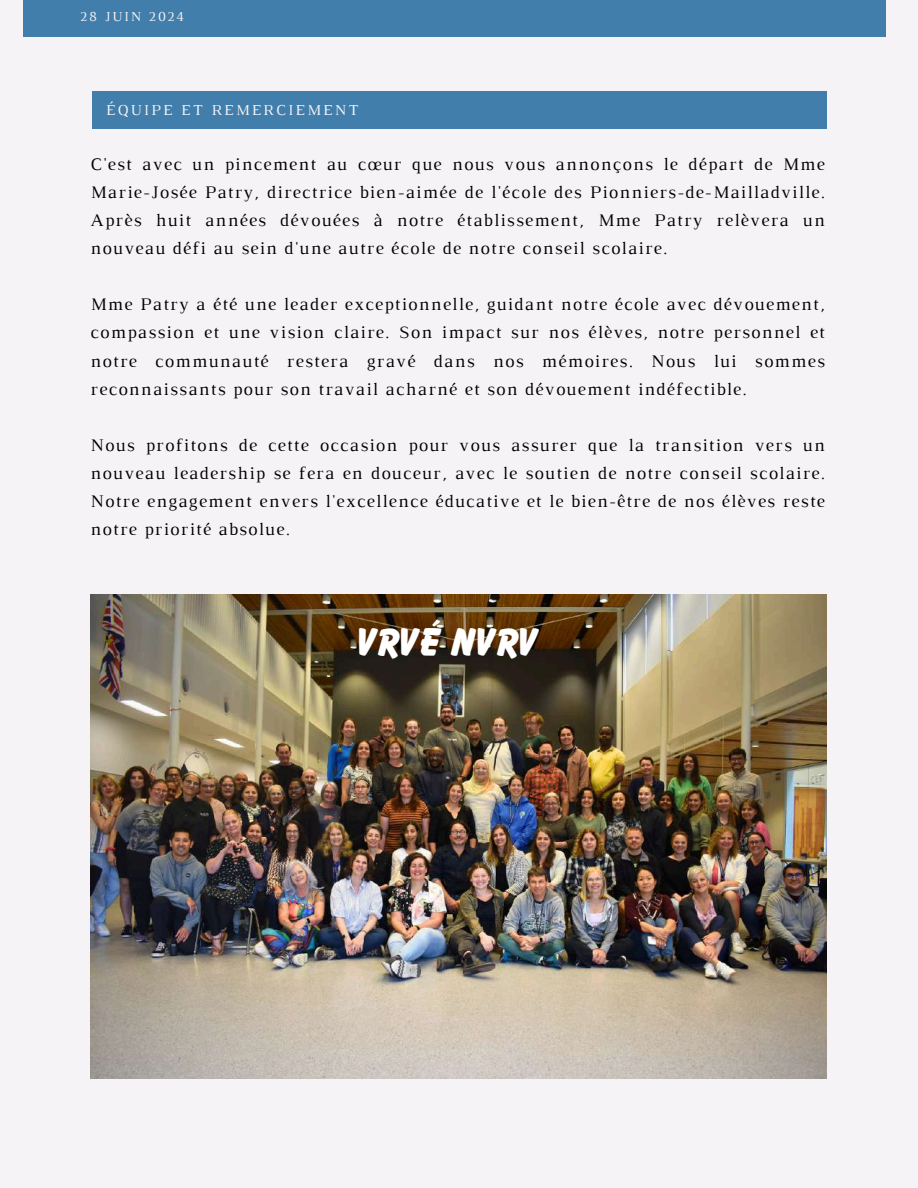
<style>
.page{position:relative;width:918px;height:1188px;background:#f5f3f5}
.page>*{position:absolute;margin:0;border:0;box-sizing:border-box;transform-origin:0 0}
.t1{font:700 expanded 41.7px "Balloon D";color:#fff}
.t2{font:18px/28.2px "Luthier";letter-spacing:.07em;color:#000;text-align:justify}
.t3{font:15.45px "Luthier";letter-spacing:.14em;color:#f5f3f5}
.t4{font:13.95px "Luthier";letter-spacing:.14em;color:#f5f3f5}
</style>
<div class="page">
<div style="left:24px;top:0;width:862px;height:37px;background:#417eab"></div>
<div style="left:92px;top:92px;width:735px;height:37px;background:#417eab"></div>
<img style="left:91px;top:594px;width:735px;height:485px">
<p class="t4" style="left:80px;top:11px;width:106px">28 JUIN 2024</p>
<p class="t3" style="left:106px;top:104px;width:254px">ÉQUIPE ET REMERCIEMENT</p>
<p class="t2" style="left:91px;top:151px;width:736px">C'est avec un pincement au cœur que nous vous annonçons le départ de Mme Marie-Josée Patry, directrice bien-aimée de l'école des Pionniers-de-Mailladville.<br>Après huit années dévouées à notre établissement, Mme Patry relèvera un nouveau défi au sein d'une autre école de notre conseil scolaire.</p>
<p class="t2" style="left:91px;top:292px;width:736px">Mme Patry a été une leader exceptionnelle, guidant notre école avec dévouement, compassion et une vision claire. Son impact sur nos élèves, notre personnel et notre communauté restera gravé dans nos mémoires. Nous lui sommes reconnaissants pour son travail acharné et son dévouement indéfectible.</p>
<p class="t2" style="left:91px;top:432px;width:736px">Nous profitons de cette occasion pour vous assurer que la transition vers un nouveau leadership se fera en douceur, avec le soutien de notre conseil scolaire.<br>Notre engagement envers l'excellence éducative et le bien-être de nos élèves reste notre priorité absolue.</p>
<h1 class="t1" style="left:357px;top:628px;width:184px">2023 - 202</h1>
</div>
